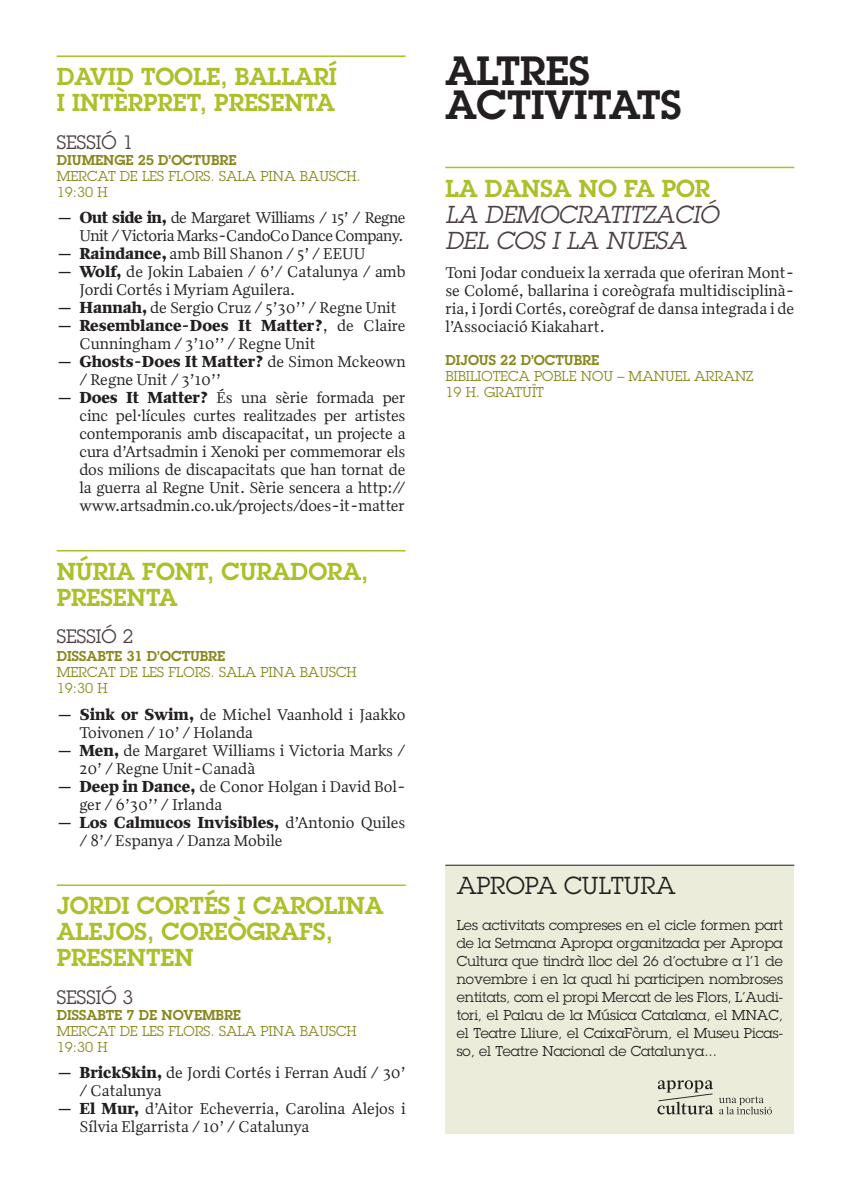
<style>
.page{position:relative;width:851px;height:1191px;background:#fff}
.page>*{position:absolute;margin:0;border:0;box-sizing:border-box;transform-origin:0 0}
.T1{font:600 40px/34px "Lubalin Graph Std";color:#231f20}
.T2-CIA{font:600 24px/26px "Lubalin Graph Std";color:#abc02a}
.T3-Obra{font:italic 24px/26px "Lubalin Graph Std";color:#4c3f42}
.T1-2{font:24px "Lubalin Graph Std";color:#231f20}
.T5{font:19px "Lubalin Graph Std";color:#4c3f42}
.Text1{font:16px/18px "Quiosco One";color:#231f20}
.Text1-2{font:16px/18px "Quiosco One";letter-spacing:-.03em;color:#231f20;text-align:right}
.Text1-3{font:14px/18px "Lubalin Graph Std";color:#231f20;text-align:justify}
.lloc{font:14px/16px "Lubalin Graph Std";color:#87881e}
.dia{font:600 14px "Lubalin Graph Std";color:#87881e}
.Text_punts{font:600 14px "Lubalin Graph Std";color:#87881e}
.s1{font-family:"Helvetica Neue LT Std"}
.s2{font-weight:700}
</style>
<div class="page">
<hr style="left:57px;top:55px;width:348px;height:2px;background:#abc02a">
<hr style="left:57px;top:550px;width:348px;height:1px;background:#abc02a">
<hr style="left:57px;top:884px;width:348px;height:2px;background:#abc02a">
<hr style="left:445px;top:167px;width:349px;height:1px;background:#abc02a">
<div style="left:445px;top:865px;width:349px;height:269px;background:#ececdb"></div>
<hr style="left:445px;top:864px;width:349px;height:1px;background:#231f20">
<svg style="left:657px;top:1080px;width:114px;height:34px"></svg>
<p class="T2-CIA" style="left:57px;top:63px;width:282px">DAVID TOOLE, BALLARÍ<br>I INTÈRPRET, PRESENTA</p>
<p class="T5" style="left:57px;top:130px;width:78px">SESSIÓ 1</p>
<p class="dia" style="left:57px;top:150px;width:181px">DIUMENGE 25 D’OCTUBRE</p>
<p class="lloc" style="left:57px;top:168px;width:305px">MERCAT DE LES FLORS. SALA PINA BAUSCH.</p>
<p class="lloc" style="left:57px;top:184px;width:52px">19:30 H</p>
<p class="Text1-2" style="left:57px;top:209px;width:350px"><span class="s1">—</span> <span class="s2">Out side in,</span> de Margaret Williams / 15’ / Regne<br>Unit / Victoria Marks-CandoCo Dance Company.</p>
<p class="Text1" style="left:57px;top:245px;width:310px"><span class="s1">—</span> <span class="s2">Raindance,</span> amb Bill Shanon / 5’ / EEUU</p>
<p class="Text1" style="left:79px;top:263px;width:327px;text-indent:-23px"><span class="s1">—</span> <span class="s2">Wolf,</span> de Jokin Labaien / 6’/ Catalunya / amb<br>Jordi Cortés i Myriam Aguilera.</p>
<p class="Text1" style="left:57px;top:299px;width:341px"><span class="s1">—</span> <span class="s2">Hannah,</span> de Sergio Cruz / 5’30’’ / Regne Unit</p>
<p class="Text1" style="left:79px;top:317px;width:327px;text-indent:-23px"><span class="s1">—</span> <span class="s2">Resemblance-Does It Matter?</span>, de Claire<br>Cunningham / 3’10’’ / Regne Unit</p>
<p class="Text1" style="left:79px;top:353px;width:327px;text-indent:-23px"><span class="s1">—</span> <span class="s2">Ghosts-Does It Matter?</span> de Simon Mckeown / Regne Unit / 3’10’’</p>
<p class="Text1" style="left:79px;top:389px;width:328px;text-align:justify;text-indent:-23px"><span class="s1">—</span> <span class="s2">Does It Matter?</span> És una sèrie formada per cinc pel·lícules curtes realitzades per artistes contemporanis amb discapacitat, un projecte a cura d’Artsadmin i Xenoki per commemorar els dos milions de discapacitats que han tornat de la guerra al Regne Unit. Sèrie sencera a http:// www.artsadmin.co.uk/projects/does-it-matter</p>
<p class="T2-CIA" style="left:57px;top:558px;width:313px">NÚRIA FONT, CURADORA,<br>PRESENTA</p>
<p class="T5" style="left:57px;top:624px;width:78px">SESSIÓ 2</p>
<p class="Text_punts" style="left:57px;top:647px;width:170px">DISSABTE 31 D’OCTUBRE</p>
<p class="lloc" style="left:57px;top:664px;width:301px">MERCAT DE LES FLORS. SALA PINA BAUSCH</p>
<p class="lloc" style="left:57px;top:680px;width:52px">19:30 H</p>
<p class="Text1" style="left:79px;top:705px;width:327px;text-indent:-23px"><span class="s1">—</span> <span class="s2">Sink or Swim,</span> de Michel Vaanhold i Jaakko<br>Toivonen / 10’ / Holanda</p>
<p class="Text1" style="left:79px;top:741px;width:327px;text-indent:-23px"><span class="s1">—</span> <span class="s2">Men,</span> de Margaret Williams i Victoria Marks /<br>20’ / Regne Unit-Canadà</p>
<p class="Text1" style="left:79px;top:777px;width:327px;text-indent:-23px"><span class="s1">—</span> <span class="s2">Deep in Dance,</span> de Conor Holgan i David Bol&shy;ger / 6’30’’ / Irlanda</p>
<p class="Text1" style="left:79px;top:813px;width:327px;text-indent:-23px"><span class="s1">—</span> <span class="s2">Los Calmucos Invisibles,</span> d’Antonio Quiles / 8’/ Espanya / Danza Mobile</p>
<p class="T2-CIA" style="left:57px;top:892px;width:328px">JORDI CORTÉS I CAROLINA<br>ALEJOS, COREÒGRAFS,<br>PRESENTEN</p>
<p class="T5" style="left:57px;top:985px;width:78px">SESSIÓ 3</p>
<p class="dia" style="left:57px;top:1005px;width:186px">DISSABTE 7 DE NOVEMBRE</p>
<p class="lloc" style="left:57px;top:1022px;width:301px">MERCAT DE LES FLORS. SALA PINA BAUSCH</p>
<p class="lloc" style="left:57px;top:1038px;width:52px">19:30 H</p>
<p class="Text1" style="left:79px;top:1064px;width:328px;text-indent:-23px"><span class="s1">—</span> <span class="s2">BrickSkin,</span> de Jordi Cortés i Ferran Audí / 30’ / Catalunya</p>
<p class="Text1" style="left:79px;top:1100px;width:327px;text-indent:-23px"><span class="s1">—</span> <span class="s2">El Mur,</span> d’Aitor Echeverria, Carolina Alejos i<br>Sílvia Elgarrista / 10’ / Catalunya</p>
<p class="T1" style="left:445px;top:54px;width:238px">ALTRES<br>ACTIVITATS</p>
<p class="T2-CIA" style="left:445px;top:175px;width:266px">LA DANSA NO FA POR</p>
<p class="T3-Obra" style="left:445px;top:201px;width:275px">LA DEMOCRATITZACIÓ<br>DEL COS I LA NUESA</p>
<p class="Text1" style="left:445px;top:263px;width:350px;text-align:justify">Toni Jodar condueix la xerrada que oferiran Mont&shy;se Colomé, ballarina i coreògrafa multidisciplinà&shy;ria, i Jordi Cortés, coreògraf de dansa integrada i de l’Associació Kiakahart.</p>
<p class="dia" style="left:445px;top:351px;width:155px">DIJOUS 22 D’OCTUBRE</p>
<p class="lloc" style="left:445px;top:368px;width:310px">BIBILIOTECA POBLE NOU – MANUEL ARRANZ<br>19 H. GRATUÏT</p>
<p class="T1-2" style="left:456px;top:870px;width:220px">APROPA CULTURA</p>
<p class="Text1-3" style="left:456px;top:916px;width:328px">Les activitats compreses en el cicle formen part de la Setmana Apropa organitzada per Apropa Cultura que tindrà lloc del 26 d’octubre a l’1 de novembre i en la qual hi participen nombroses entitats, com el propi Mercat de les Flors, L’Audi&shy;tori, el Palau de la Música Catalana, el MNAC, el Teatre Lliure, el CaixaFòrum, el Museu Picas&shy;so, el Teatre Nacional de Catalunya...</p>
</div>
